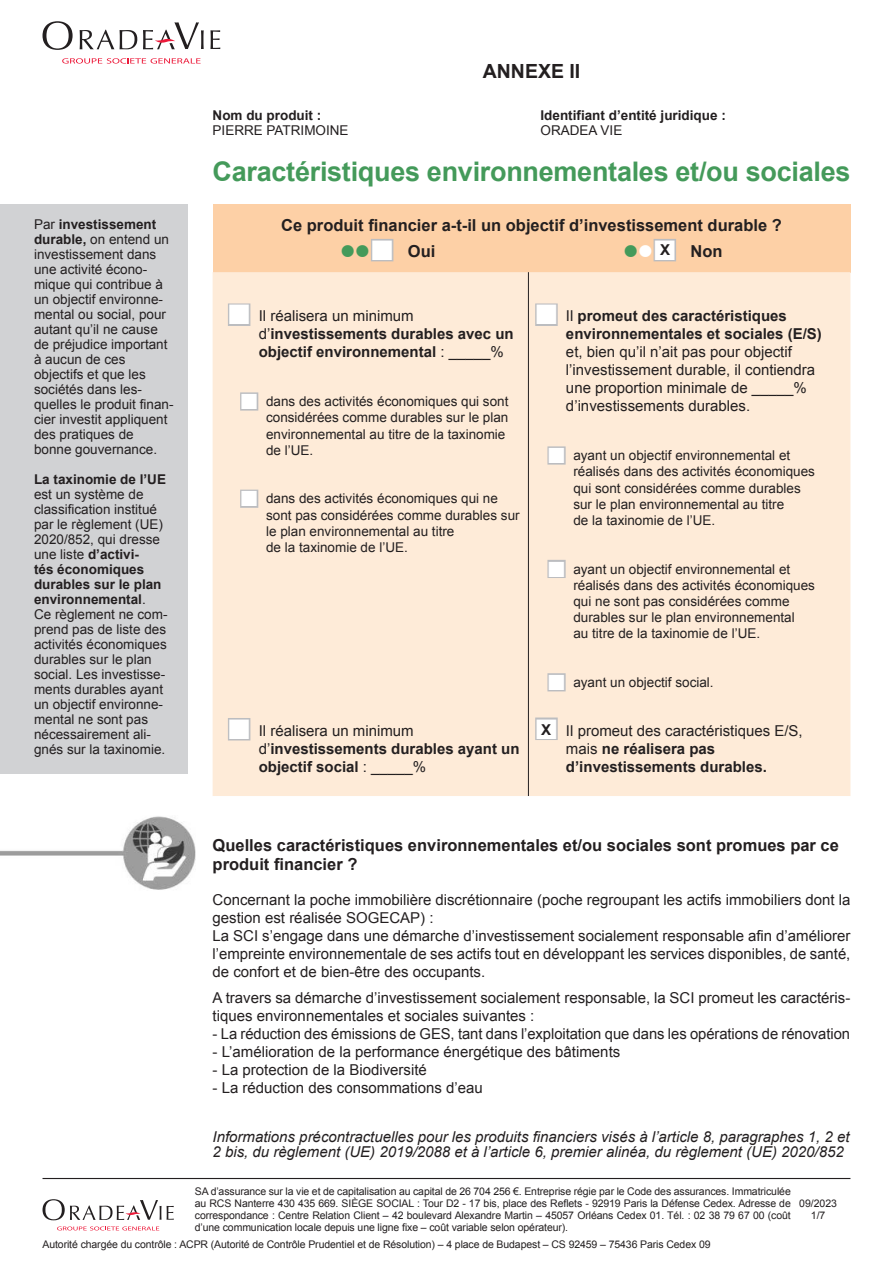
<style>
.page{position:relative;width:893px;height:1263px;background:#fff}
.page>*{position:absolute;margin:0;border:0;box-sizing:border-box;transform-origin:0 0}
.Normal_e{font:700 27px "Arial";letter-spacing:-.01em;color:#449a5a}
.Normal_e-2{font:700 19.5px "Arial";color:#231f20}
.Normal_e-3{font:700 16.5px/19.8px "Arial";color:#231f20}
.Normal_e-4{font:15px/18px "Arial";color:#231f20}
.Normal_e-5{font:700 15px/18px "Arial";color:#231f20}
.Normal_e-6{font:italic 15px/15px "Arial";color:#231f20}
.Normal_e-7{font:13.5px/15px "Arial";color:#231f20}
.Normal_e-8{font:700 13.5px "Arial";color:#231f20}
.t1{font:10.5px/12px "Arial";letter-spacing:-.01em;color:#231f20;text-align:center}
.s1{font-weight:700}
.s2{font-weight:400}
</style>
<div class="page">
<hr style="left:43px;top:1178px;width:807px;height:1px;background:#231f20">
<svg style="left:43px;top:21px;width:30px;height:29px"></svg>
<svg style="left:80px;top:30px;width:34px;height:19px"></svg>
<svg style="left:120px;top:30px;width:17px;height:19px"></svg>
<svg style="left:210px;top:30px;width:10px;height:19px"></svg>
<svg style="left:143px;top:22px;width:61px;height:27px"></svg>
<svg style="left:62px;top:58px;width:139px;height:6px"></svg>
<svg style="left:43px;top:1199px;width:131px;height:21px"></svg>
<svg style="left:57px;top:1226px;width:102px;height:4px"></svg>
<div style="left:213px;top:204px;width:637px;height:68px;background:#fdd0a6"></div>
<div style="left:213px;top:272px;width:637px;height:524px;background:#feebd8"></div>
<hr style="left:528px;top:272px;width:1px;height:524px;background:#231f20">
<div style="left:0;top:204px;width:187px;height:570px;background:#d1d2d4"></div>
<img style="left:0;top:816px;width:195px;height:74px">
<svg style="left:229px;top:305px;width:20px;height:19px"></svg>
<svg style="left:242px;top:394px;width:15px;height:15px"></svg>
<svg style="left:242px;top:491px;width:15px;height:15px"></svg>
<svg style="left:229px;top:719px;width:20px;height:20px"></svg>
<svg style="left:537px;top:305px;width:19px;height:19px"></svg>
<svg style="left:549px;top:448px;width:15px;height:15px"></svg>
<svg style="left:549px;top:561px;width:15px;height:15px"></svg>
<svg style="left:549px;top:674px;width:15px;height:16px"></svg>
<svg style="left:537px;top:719px;width:19px;height:19px"></svg>
<p class="Normal_e-8" style="left:213px;top:107px;width:110px">Nom du produit :</p>
<p class="Normal_e-7" style="left:213px;top:123px;width:138px">PIERRE PATRIMOINE</p>
<p class="Normal_e-2" style="left:483px;top:58px;width:99px">ANNEXE II</p>
<p class="Normal_e-8" style="left:541px;top:107px;width:187px">Identifiant d’entité juridique :</p>
<p class="Normal_e-7" style="left:541px;top:123px;width:83px">ORADEA VIE</p>
<p class="Normal_e-7" style="left:34px;top:217px;width:141px">Par <span class="s1">investissement durable,</span> on entend un investissement dans une activité écono&shy;mique qui contribue à un objectif environne&shy;mental ou social, pour autant qu’il ne cause de préjudice important à aucun de ces objectifs et que les sociétés dans les&shy;quelles le produit finan&shy;cier investit appliquent des pratiques de bonne gouvernance.</p>
<p class="Normal_e-7" style="left:34px;top:472px;width:135px"><span class="s1">La taxinomie de l’UE </span>est un système de classification institué par le règlement (UE)<br>2020/852, qui dresse une liste <span class="s1">d’activi-<br>tés économiques durables sur le plan environnemental</span>.<br>Ce règlement ne com&shy;prend pas de liste des activités économiques durables sur le plan social. Les investisse&shy;ments durables ayant un objectif environne&shy;mental ne sont pas nécessairement ali&shy;gnés sur la taxinomie.</p>
<p class="Normal_e" style="left:213px;top:154px;width:639px">Caractéristiques environnementales et/ou sociales</p>
<p class="Normal_e-3" style="left:281px;top:216px;width:502px">Ce produit financier a-t-il un objectif d’investissement durable ?</p>
<p class="Normal_e-3" style="left:408px;top:242px;width:29px">Oui</p>
<p class="Normal_e-3" style="left:691px;top:242px;width:34px">Non</p>
<p class="Normal_e-5" style="left:660px;top:242px;width:12px">X</p>
<p class="Normal_e-5" style="left:259px;top:308px;width:257px"><span class="s2">Il réalisera un minimum d’</span>investissements durables avec un objectif environnemental <span class="s2">: _____%</span></p>
<p class="Normal_e-7" style="left:266px;top:393px;width:244px;line-height:16.2px">dans des activités économiques qui sont considérées comme durables sur le plan environnemental au titre de la taxinomie de l’UE.</p>
<p class="Normal_e-7" style="left:266px;top:491px;width:255px;line-height:16.2px">dans des activités économiques qui ne sont pas considérées comme durables sur le plan environnemental au titre<br>de la taxinomie de l’UE.</p>
<p class="Normal_e-5" style="left:259px;top:722px;width:262px"><span class="s2">Il réalisera un minimum d’</span>investissements durables ayant un objectif social <span class="s2">: _____%</span></p>
<p class="Normal_e-5" style="left:541px;top:721px;width:12px">X</p>
<p class="Normal_e-4" style="left:566px;top:307px;width:257px">Il <span class="s1">promeut des caractéristiques environnementales et sociales (E/S) </span>et, bien qu’il n’ait pas pour objectif l’investissement durable, il contiendra une proportion minimale de _____% d’investissements durables.</p>
<p class="Normal_e-7" style="left:573px;top:447px;width:243px;line-height:16.2px">ayant un objectif environnemental et réalisés dans des activités économiques qui sont considérées comme durables sur le plan environnemental au titre<br>de la taxinomie de l’UE.</p>
<p class="Normal_e-7" style="left:573px;top:561px;width:243px;line-height:16.2px">ayant un objectif environnemental et réalisés dans des activités économiques qui ne sont pas considérées comme durables sur le plan environnemental<br>au titre de la taxinomie de l’UE.</p>
<p class="Normal_e-7" style="left:573px;top:675px;width:142px">ayant un objectif social.</p>
<p class="Normal_e-5" style="left:566px;top:722px;width:238px"><span class="s2">Il promeut des caractéristiques E/S, mais</span> ne réalisera pas d’investissements durables.</p>
<p class="Normal_e-3" style="left:213px;top:835px;width:628px">Quelles caractéristiques environnementales et/ou sociales sont promues par ce produit financier ?</p>
<p class="Normal_e-4" style="left:213px;top:890px;width:639px">Concernant la poche immobilière discrétionnaire (poche regroupant les actifs immobiliers dont la gestion est réalisée SOGECAP) :</p>
<p class="Normal_e-4" style="left:213px;top:926px;width:639px;text-align:justify">La SCI s’engage dans une démarche d’investissement socialement responsable afin d’améliorer l’empreinte environnementale de ses actifs tout en développant les services disponibles, de santé, de confort et de bien-être des occupants.</p>
<p class="Normal_e-4" style="left:213px;top:989px;width:639px">A travers sa démarche d’investissement socialement responsable, la SCI promeut les caractéris&shy;tiques environnementales et sociales suivantes :</p>
<p class="Normal_e-4" style="left:213px;top:1025px;width:639px">- La réduction des émissions de GES, tant dans l’exploitation que dans les opérations de rénovation</p>
<p class="Normal_e-4" style="left:213px;top:1043px;width:409px">- L’amélioration de la performance énergétique des bâtiments</p>
<p class="Normal_e-4" style="left:213px;top:1061px;width:216px">- La protection de la Biodiversité</p>
<p class="Normal_e-4" style="left:213px;top:1079px;width:272px">- La réduction des consommations d’eau</p>
<p class="Normal_e-6" style="left:213px;top:1129px;width:638px">Informations précontractuelles pour les produits financiers visés à l’article 8, paragraphes 1, 2 et<br>2 bis, du règlement (UE) 2019/2088 et à l’article 6, premier alinéa, du règlement (UE) 2020/852</p>
<p class="t1" style="left:195px;top:1186px;width:597px;text-align:justify">SA d’assurance sur la vie et de capitalisation au capital de 26 704 256 €. Entreprise régie par le Code des assurances. Immatriculée au RCS Nanterre 430 435 669. SIÈGE SOCIAL : Tour D2 - 17 bis, place des Reflets - 92919 Paris la Défense Cedex. Adresse de correspondance : Centre Relation Client – 42 boulevard Alexandre Martin – 45057 Orléans Cedex 01. Tél. : 02 38 79 67 00 (coût d’une communication locale depuis une ligne fixe – coût variable selon opérateur).</p>
<p class="t1" style="left:43px;top:1238px;width:670px">Autorité chargée du contrôle : ACPR (Autorité de Contrôle Prudentiel et de Résolution) – 4 place de Budapest – CS 92459 – 75436 Paris Cedex 09</p>
<p class="t1" style="left:799px;top:1197px;width:39px">09/2023<br>1/7</p>
</div>
